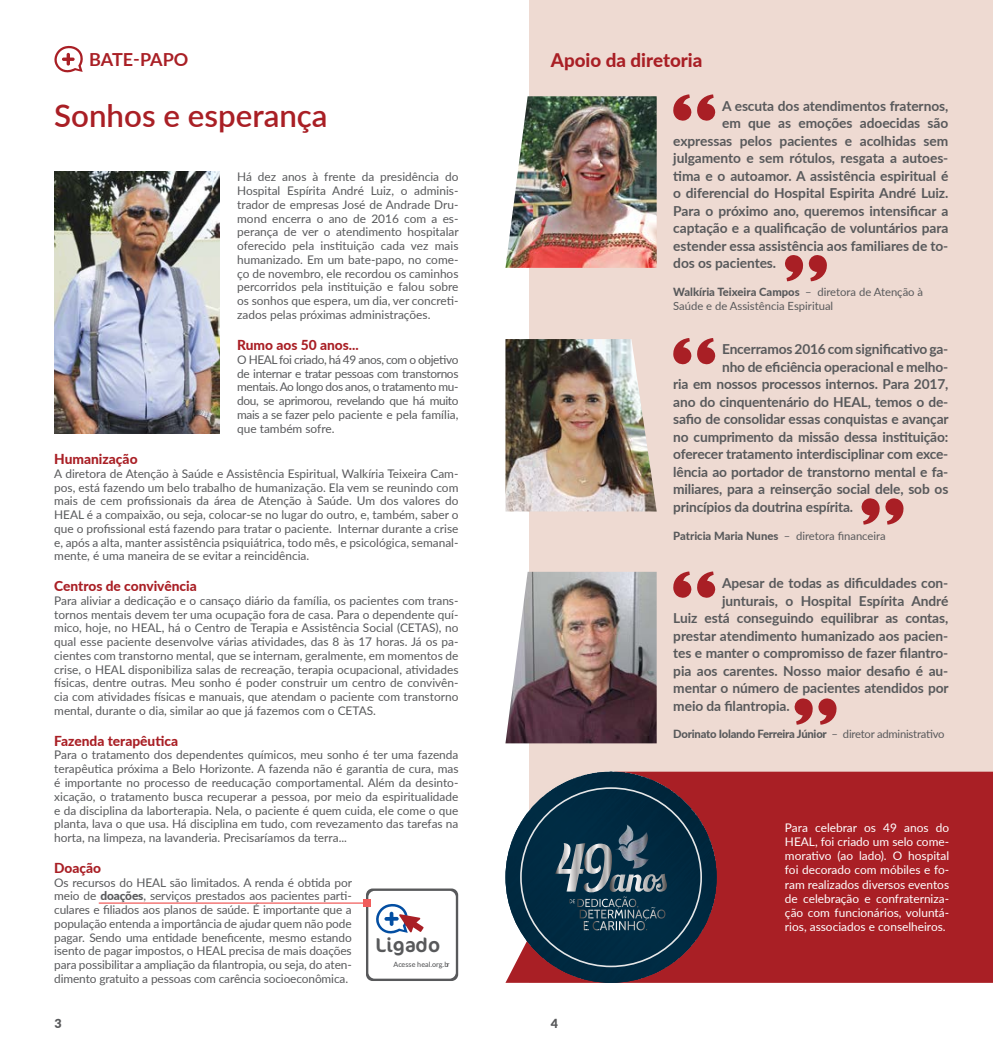
<style>
.page{position:relative;width:993px;height:1053px;background:#fff}
.page>*{position:absolute;margin:0;border:0;box-sizing:border-box;transform-origin:0 0}
.t1{font:600 31.25px "Lato";color:#a91f25}
.t2{font:20.12px "Cocon";color:#58595b}
.t3{font:800 18.75px "Lato";color:#a91f25}
.t4{font:700 18px "Lato";letter-spacing:-.005em;color:#a91f25}
.t5{font:700 13.75px "Lato";letter-spacing:-.005em;color:#58595b}
.t6{font:800 13.75px "Lato";color:#a91f25}
.t7{font:900 12.5px "Lato";color:#58595b}
.t8{font:11.88px/13.8px "Lato";color:#58595b;text-align:justify}
.t9{font:11.88px/14.2px "Lato";color:#fff;text-align:justify}
.t10{font:11.25px/13.5px "Lato";color:#58595b}
.t11{font:800 11.25px "Lato";letter-spacing:-.02em;color:#58595b}
.t12{font:500 7.25px "Lato";color:#58595b}
.s1{font-weight:800}
.s2{font-weight:400}
</style>
<div class="page">
<div style="left:529px;top:0;width:463px;height:982px;background:#eedad2"></div>
<div style="left:506px;top:771px;width:486px;height:211px;background:#a91f25"></div>
<svg style="left:54px;top:45px;width:29px;height:28px"></svg>
<img style="left:54px;top:172px;width:165px;height:261px">
<img style="left:505px;top:96px;width:151px;height:172px">
<svg style="left:673px;top:94px;width:42px;height:27px"></svg>
<svg style="left:785px;top:255px;width:42px;height:26px"></svg>
<svg style="left:673px;top:338px;width:42px;height:27px"></svg>
<svg style="left:861px;top:498px;width:43px;height:26px"></svg>
<svg style="left:673px;top:571px;width:42px;height:27px"></svg>
<svg style="left:794px;top:698px;width:43px;height:26px"></svg>
<img style="left:505px;top:339px;width:151px;height:172px">
<img style="left:505px;top:571px;width:151px;height:172px">
<svg style="left:366px;top:888px;width:92px;height:92px"></svg>
<div style="left:368px;top:890px;width:87px;height:88px;background:#fff;border-radius:6px"></div>
<svg style="left:376px;top:904px;width:47px;height:30px"></svg>
<img style="left:505px;top:771px;width:211px;height:211px;border-radius:106px">
<svg style="left:555px;top:843px;width:111px;height:87px;background:#355465"></svg>
<img style="left:614px;top:824px;width:34px;height:44px">
<hr style="left:99px;top:902px;width:268px;height:1px;background:#f15d5c">
<div style="left:363px;top:899px;width:7px;height:7px;background:#f15d5c"></div>
<h3 class="t4" style="left:89px;top:47px;width:101px">BATE-PAPO</h3>
<h1 class="t1" style="left:54px;top:93px;width:275px">Sonhos e esperança</h1>
<p class="t5" style="left:721px;top:96px;width:228px">A escuta dos atendimentos fraternos,</p>
<h3 class="t3" style="left:550px;top:46px;width:153px">Apoio da diretoria</h3>
<p class="t5" style="left:721px;top:113px;width:228px">em que as emoções adoecidas são</p>
<p class="t5" style="left:673px;top:131px;width:276px">expressas pelos pacientes e acolhidas sem</p>
<p class="t5" style="left:673px;top:148px;width:276px">julgamento e sem rótulos, resgata a autoes-</p>
<p class="t5" style="left:673px;top:166px;width:276px">tima e o autoamor. A assistência espiritual é</p>
<p class="t5" style="left:673px;top:183px;width:276px">o diferencial do Hospital Espirita André Luiz.</p>
<p class="t5" style="left:673px;top:201px;width:276px">Para o próximo ano, queremos intensificar a</p>
<p class="t5" style="left:673px;top:218px;width:276px">captação e a qualificação de voluntários para</p>
<p class="t5" style="left:673px;top:236px;width:276px">estender essa assistência aos familiares de to-</p>
<p class="t5" style="left:673px;top:253px;width:104px">dos os pacientes.</p>
<p class="t10" style="left:673px;top:285px;width:251px"><span class="s1">Walkíria Teixeira Campos</span> – diretora de Atenção à<br>Saúde e de Assistência Espiritual</p>
<p class="t5" style="left:721px;top:339px;width:228px">Encerramos 2016 com significativo ga-</p>
<p class="t5" style="left:721px;top:356px;width:228px">nho de eficiência operacional e melho-</p>
<p class="t5" style="left:673px;top:374px;width:276px">ria em nossos processos internos. Para 2017,</p>
<p class="t5" style="left:673px;top:391px;width:276px">ano do cinquentenário do HEAL, temos o de-</p>
<p class="t5" style="left:673px;top:409px;width:277px">safio de consolidar essas conquistas e avançar</p>
<p class="t5" style="left:673px;top:426px;width:276px">no cumprimento da missão dessa instituição:</p>
<p class="t5" style="left:673px;top:444px;width:276px">oferecer tratamento interdisciplinar com exce-</p>
<p class="t5" style="left:673px;top:461px;width:276px">lência ao portador de transtorno mental e fa-</p>
<p class="t5" style="left:673px;top:479px;width:276px">miliares, para a reinserção social dele, sob os</p>
<p class="t5" style="left:673px;top:496px;width:181px">princípios da doutrina espírita.</p>
<p class="t10" style="left:673px;top:528px;width:214px"><span class="s1">Patricia Maria Nunes</span> – diretora financeira</p>
<p class="t5" style="left:721px;top:573px;width:228px">Apesar de todas as dificuldades con-</p>
<p class="t5" style="left:721px;top:590px;width:228px">junturais, o Hospital Espírita André</p>
<p class="t5" style="left:673px;top:608px;width:276px">Luiz está conseguindo equilibrar as contas,</p>
<p class="t5" style="left:673px;top:625px;width:276px">prestar atendimento humanizado aos pacien-</p>
<p class="t5" style="left:673px;top:643px;width:276px">tes e manter o compromisso de fazer filantro-</p>
<p class="t5" style="left:673px;top:660px;width:276px">pia aos carentes. Nosso maior desafio é au-</p>
<p class="t5" style="left:673px;top:678px;width:277px">mentar o número de pacientes atendidos por</p>
<p class="t5" style="left:673px;top:695px;width:118px">meio da filantropia.</p>
<p class="t11" style="left:673px;top:726px;width:273px">Dorinato Iolando Ferreira Júnior <span class="s2">– diretor administrativo</span></p>
<p class="t8" style="left:237px;top:170px;width:223px">Há dez anos à frente da presidência do Hospital Espírita André Luiz, o adminis&shy;trador de empresas José de Andrade Dru&shy;mond encerra o ano de 2016 com a es&shy;perança de ver o atendimento hospitalar oferecido pela instituição cada vez mais humanizado. Em um bate-papo, no come&shy;ço de novembro, ele recordou os caminhos percorridos pela instituição e falou sobre os sonhos que espera, um dia, ver concreti&shy;zados pelas próximas administrações.</p>
<p class="t6" style="left:237px;top:335px;width:123px">Rumo aos 50 anos...</p>
<p class="t8" style="left:237px;top:352px;width:223px">O HEAL foi criado, há 49 anos, com o objetivo de internar e tratar pessoas com transtornos mentais. Ao longo dos anos, o tratamento mu&shy;dou, se aprimorou, revelando que há muito mais a se fazer pelo paciente e pela família, que também sofre.</p>
<p class="t6" style="left:54px;top:449px;width:85px">Humanização</p>
<p class="t8" style="left:54px;top:466px;width:405px">A diretora de Atenção à Saúde e Assistência Espiritual, Walkíria Teixeira Cam&shy;pos, está fazendo um belo trabalho de humanização. Ela vem se reunindo com mais de cem profissionais da área de Atenção à Saúde. Um dos valores do HEAL é a compaixão, ou seja, colocar-se no lugar do outro, e, também, saber o que o profissional está fazendo para tratar o paciente. Internar durante a crise e, após a alta, manter assistência psiquiátrica, todo mês, e psicológica, semanal&shy;mente, é uma maneira de se evitar a reincidência.</p>
<p class="t6" style="left:54px;top:576px;width:144px">Centros de convivência</p>
<p class="t8" style="left:54px;top:593px;width:405px">Para aliviar a dedicação e o cansaço diário da família, os pacientes com trans&shy;tornos mentais devem ter uma ocupação fora de casa. Para o dependente quí&shy;mico, hoje, no HEAL, há o Centro de Terapia e Assistência Social (CETAS), no qual esse paciente desenvolve várias atividades, das 8 às 17 horas. Já os pa&shy;cientes com transtorno mental, que se internam, geralmente, em momentos de crise, o HEAL disponibiliza salas de recreação, terapia ocupacional, atividades físicas, dentre outras. Meu sonho é poder construir um centro de convivên&shy;cia com atividades físicas e manuais, que atendam o paciente com transtorno mental, durante o dia, similar ao que já fazemos com o CETAS.</p>
<p class="t6" style="left:54px;top:730px;width:125px">Fazenda terapêutica</p>
<p class="t8" style="left:54px;top:747px;width:405px">Para o tratamento dos dependentes químicos, meu sonho é ter uma fazenda terapêutica próxima a Belo Horizonte. A fazenda não é garantia de cura, mas é importante no processo de reeducação comportamental. Além da desinto&shy;xicação, o tratamento busca recuperar a pessoa, por meio da espiritualidade e da disciplina da laborterapia. Nela, o paciente é quem cuida, ele come o que planta, lava o que usa. Há disciplina em tudo, com revezamento das tarefas na horta, na limpeza, na lavanderia. Precisaríamos da terra...</p>
<p class="t6" style="left:54px;top:857px;width:48px">Doação</p>
<p class="t8" style="left:54px;top:874px;width:299px">Os recursos do HEAL são limitados. A renda é obtida por meio de <span class="s1">doações</span>, serviços prestados aos pacientes parti&shy;culares e filiados aos planos de saúde. É importante que a população entenda a importância de ajudar quem não pode pagar. Sendo uma entidade beneficente, mesmo estando isento de pagar impostos, o HEAL precisa de mais doações para possibilitar a ampliação da filantropia, ou seja, do aten&shy;dimento gratuito a pessoas com carência socioeconômica.</p>
<p class="t7" style="left:54px;top:1013px;width:9px">3</p>
<p class="t7" style="left:550px;top:1013px;width:9px">4</p>
<p class="t9" style="left:784px;top:819px;width:166px">Para celebrar os 49 anos do HEAL, foi criado um selo come&shy;morativo (ao lado). O hospital foi decorado com móbiles e fo&shy;ram realizados diversos eventos de celebração e confraterniza&shy;ção com funcionários, voluntá&shy;rios, associados e conselheiros.</p>
<h2 class="t2" style="left:375px;top:932px;width:66px">Ligado</h2>
<p class="t12" style="left:393px;top:958px;width:57px">Acesse heal.org.br</p>
</div>
